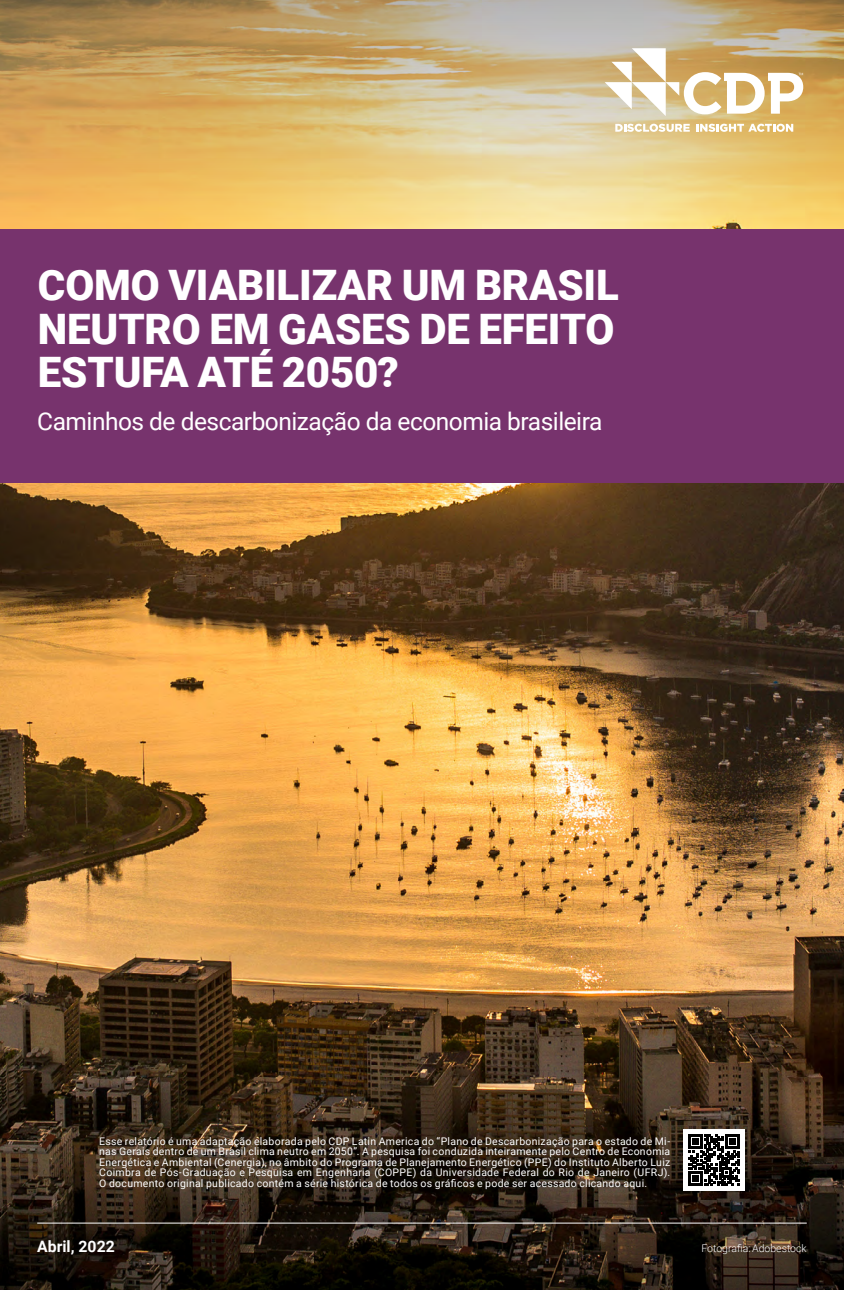
<style>
.page{position:relative;width:844px;height:1290px;background:#fff}
.page>*{position:absolute;margin:0;border:0;box-sizing:border-box;transform-origin:0 0}
.t1{font:900 42px/43.8px "Roboto";letter-spacing:-.005em;color:#fff;text-align:justify}
.t2{font:24.5px "Roboto";letter-spacing:-.02em;color:#fff}
.t3{font:700 15.75px "Roboto";color:#fff}
.t4{font:10.5px/10.5px "Roboto";letter-spacing:.025em;color:#fff;text-align:justify}
.t5{font:300 10.5px "Roboto";color:#fff}
.s1{font-size:12.25px;color:#484648}
</style>
<div class="page">
<img style="left:0;top:482px;width:843px;height:632px">
<svg style="left:0;top:1114px;width:843px;height:176px;background:#281d13"></svg>
<svg style="left:0;top:0;width:843px;height:229px;background:#d7b878"></svg>
<hr style="left:37px;top:1222px;width:769px;height:1px;background:#fff">
<svg style="left:604px;top:48px;width:199px;height:68px"></svg>
<svg style="left:615px;top:124px;width:74px;height:8px"></svg>
<svg style="left:696px;top:124px;width:97px;height:8px"></svg>
<div style="left:0;top:229px;width:843px;height:253px;background:#77336d"></div>
<div style="left:683px;top:1129px;width:61px;height:62px;background:#fff"></div>
<svg style="left:688px;top:1135px;width:51px;height:50px"></svg>
<h1 class="t1" style="left:38px;top:261px;width:582px">COMO VIABILIZAR UM BRASIL NEUTRO EM GASES DE EFEITO ESTUFA ATÉ 2050?</h1>
<h2 class="t2" style="left:37px;top:404px;width:566px">Caminhos de descarbonização da economia brasileira</h2>
<p class="t4" style="left:99px;top:1135px;width:572px">Esse relatório é uma adaptação elaborada pelo CDP Latin America do “Plano de Descarbonização para o estado de Mi&shy;nas Gerais dentro de um Brasil clima neutro em 2050”. A pesquisa foi conduzida inteiramente pelo Centro de Economia Energética e Ambiental (Cenergia), no âmbito do Programa de Planejamento Energético (PPE) do Instituto Alberto Luiz Coimbra de Pós-Graduação e Pesquisa em Engenharia (COPPE) da Universidade Federal do Rio de Janeiro (UFRJ).<br>O documento original publicado contém a série histórica de todos os gráficos e pode ser acessado clicando aqui.</p>
<h3 class="t3" style="left:37px;top:1235px;width:79px">Abril, 2022</h3>
<p class="t5" style="left:701px;top:1241px;width:107px">Fotografia: Adobestock<span class="s1">1</span></p>
</div>
